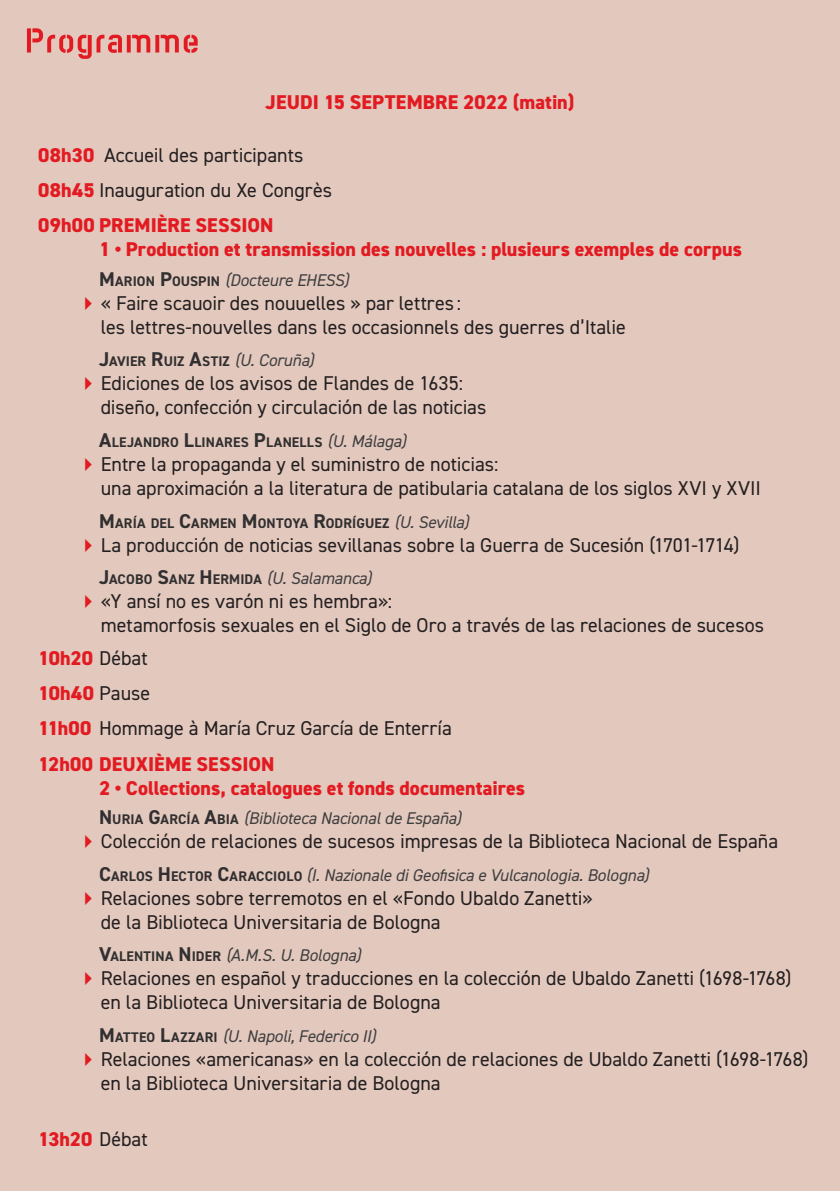
<style>
.page{position:relative;width:840px;height:1191px;background:#fff}
.page>*{position:absolute;margin:0;border:0;box-sizing:border-box;transform-origin:0 0}
.t1{font:20px/24px "DIN2014";color:#231f20}
.t2{font:800 20px "DIN2014";color:#e21a21}
.t3{font:700 20px "DIN2014";color:#312f30}
.t4{font:italic 17px "DIN2014";letter-spacing:-.01em;color:#3e3e3f}
.t5{font:700 14px "DIN2014";letter-spacing:.015em;color:#312f30}
.s1{font-weight:800;color:#e21a21}
.s2{font-weight:700;font-style:normal;font-size:20px;color:#312f30}
.s3{font-weight:700;font-style:normal;font-size:14px;color:#312f30}
.s4{font-size:20px}
.s5{font-weight:400;font-style:italic;font-size:17px;color:#3e3e3f}
.s6{font-weight:400;color:#231f20}
</style>
<div class="page">
<div style="left:0;top:0;width:839px;height:1191px;background:#e3c8bd"></div>
<svg style="left:27px;top:28px;width:170px;height:31px"></svg>
<p class="t2" style="left:265px;top:89px;width:310px">JEUDI 15 SEPTEMBRE 2022 (matin)</p>
<p class="t1" style="left:38px;top:142px;width:266px"><span class="s1">08h30</span> Accueil des participants</p>
<p class="t1" style="left:38px;top:178px;width:295px"><span class="s1">08h45</span> Inauguration du Xe Congrès</p>
<p class="t2" style="left:38px;top:212px;width:237px">09h00 PREMIÈRE SESSION</p>
<p class="t2" style="left:99px;top:236px;width:644px">1 • Production et transmission des nouvelles : plusieurs exemples de corpus</p>
<p class="t4" style="left:99px;top:269px;width:251px"><span class="s2">M</span><span class="s3">ARION</span> <span class="s2">P</span><span class="s3">OUSPIN</span> (Docteure EHESS)</p>
<p class="t1" style="left:101px;top:291px;width:526px">« Faire scauoir des nouuelles » par lettres :<br>les lettres-nouvelles dans les occasionnels des guerres d’Italie</p>
<p class="t5" style="left:99px;top:352px;width:216px"><span class="s4">J</span>AVIER <span class="s4">R</span>UIZ <span class="s4">A</span>STIZ <span class="s5">(U. Coruña)</span></p>
<p class="t1" style="left:101px;top:371px;width:387px">Ediciones de los avisos de Flandes de 1635: diseño, confección y circulación de las noticias</p>
<p class="t3" style="left:38px;top:427px;width:38px">A</p>
<p class="t5" style="left:112px;top:433px;width:296px">LEJANDRO <span class="s4">L</span>LINARES <span class="s4">P</span>LANELLS <span class="s5">(U. Málaga)</span></p>
<p class="t1" style="left:101px;top:452px;width:661px">Entre la propaganda y el suministro de noticias:<br>una aproximación a la literatura de patibularia catalana de los siglos XVI y XVII</p>
<p class="t5" style="left:99px;top:513px;width:371px"><span class="s4">M</span>ARÍA DEL <span class="s4">C</span>ARMEN <span class="s4">M</span>ONTOYA <span class="s4">R</span>ODRÍGUEZ <span class="s5">(U. Sevilla)</span></p>
<p class="t1" style="left:101px;top:532px;width:640px">La producción de noticias sevillanas sobre la Guerra de Sucesión (1701-1714)</p>
<p class="t5" style="left:99px;top:570px;width:274px"><span class="s4">J</span>ACOBO <span class="s4">S</span>ANZ <span class="s4">H</span>ERMIDA <span class="s5">(U. Salamanca)</span></p>
<p class="t1" style="left:101px;top:589px;width:664px">«Y ansí no es varón ni es hembra»:<br>metamorfosis sexuales en el Siglo de Oro a través de las relaciones de sucesos</p>
<p class="t2" style="left:38px;top:644px;width:111px">10h20 <span class="s6">Débat</span></p>
<p class="t2" style="left:38px;top:679px;width:113px">10h40 <span class="s6">Pause</span></p>
<p class="t1" style="left:38px;top:716px;width:415px"><span class="s1">11h00</span> Hommage à María Cruz García de Enterría</p>
<p class="t2" style="left:38px;top:750px;width:237px">12h00 DEUXIÈME SESSION</p>
<p class="t2" style="left:99px;top:774px;width:427px">2 • Collections, catalogues et fonds documentaires</p>
<p class="t3" style="left:38px;top:804px;width:38px">N</p>
<p class="t4" style="left:112px;top:808px;width:350px"><span class="s3">URIA</span> <span class="s2">G</span><span class="s3">ARCÍA</span> <span class="s2">A</span><span class="s3">BIA</span> (Biblioteca Nacional de España)</p>
<p class="t1" style="left:101px;top:829px;width:678px">Colección de relaciones de sucesos impresas de la Biblioteca Nacional de España</p>
<p class="t4" style="left:99px;top:864px;width:551px"><span class="s2">C</span><span class="s3">ARLOS</span> <span class="s2">H</span><span class="s3">ECTOR</span> <span class="s2">C</span><span class="s3">ARACC IOLO</span> (I. Nazionale di Geofisica e Vulcanologia. Bologna)</p>
<p class="t1" style="left:101px;top:885px;width:493px">Relaciones sobre terremotos en el «Fondo Ubaldo Zanetti» de la Biblioteca Universitaria de Bologna</p>
<p class="t3" style="left:38px;top:941px;width:38px">V</p>
<p class="t4" style="left:110px;top:945px;width:252px"><span class="s3">ALENTINA</span> <span class="s2">N</span> <span class="s3">IDER</span> (A.M.S. U. Bologna)</p>
<p class="t1" style="left:101px;top:966px;width:691px">Relaciones en español y traducciones en la colección de Ubaldo Zanetti (1698-1768) en la Biblioteca Universitaria de Bologna</p>
<p class="t4" style="left:99px;top:1025px;width:278px"><span class="s2">M</span><span class="s3">ATTEO</span> <span class="s2">L</span> <span class="s3">AZZARI</span> (U. Napoli, Federico II)</p>
<p class="t1" style="left:101px;top:1046px;width:708px">Relaciones «americanas» en la colección de relaciones de Ubaldo Zanetti (1698-1768) en la Biblioteca Universitaria de Bologna</p>
<p class="t2" style="left:38px;top:1126px;width:111px">13h20 <span class="s6">Débat</span></p>
</div>
